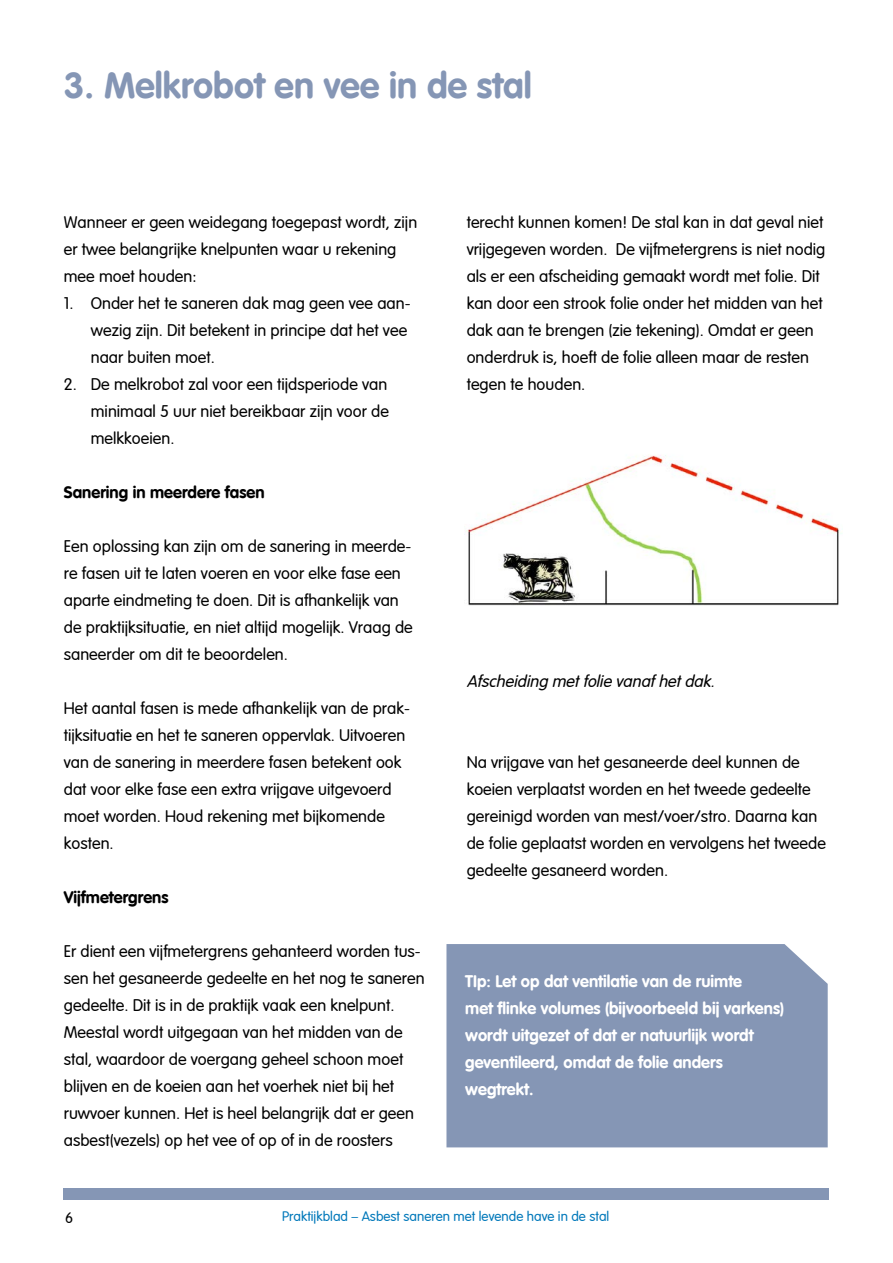
<style>
.page{position:relative;width:893px;height:1263px;background:#fff}
.page>*{position:absolute;margin:0;border:0;box-sizing:border-box;transform-origin:0 0}
.t1{font:36px "Corporate Rounded Bold SWFTE";color:#8596b5}
.t2{font:16.5px/27px "Corporate Rounded Regular SWFTE";color:#000}
.t3{font:16.5px/27px "Corporate Rounded Bold SWFTE";color:#fff}
.t4{font:16.5px "Corporate Rounded Bold SWFTE";color:#000}
.t5{font:16.5px "Corporate Rounded Oblique SWFTE";color:#000}
.t6{font:15px "Corporate Rounded Regular SWFTE";color:#000}
.t7{font:13.5px "Corporate Rounded Regular SWFTE";color:#0078ba}
</style>
<div class="page">
<div style="left:64px;top:1188px;width:765px;height:11px;background:#8596b5"></div>
<div style="left:446px;top:944px;width:382px;height:203px;background:#8596b5"></div>
<img style="left:464px;top:455px;width:378px;height:151px">
<h1 class="t1" style="left:64px;top:64px;width:470px">3. Melkrobot en vee in de stal</h1>
<p class="t2" style="left:64px;top:209px;width:355px">Wanneer er geen weidegang toegepast wordt, zijn er twee belangrijke knelpunten waar u rekening mee moet houden:</p>
<p class="t2" style="left:91px;top:290px;width:321px;text-indent:-27px">1. Onder het te saneren dak mag geen vee aan&shy;wezig zijn. Dit betekent in principe dat het vee naar buiten moet.</p>
<p class="t2" style="left:91px;top:370px;width:300px;text-align:justify;text-indent:-27px">2. De melkrobot zal voor een tijdsperiode van minimaal 5 uur niet bereikbaar zijn voor de melkkoeien.</p>
<p class="t4" style="left:64px;top:482px;width:202px">Sanering in meerdere fasen</p>
<p class="t2" style="left:64px;top:532px;width:351px">Een oplossing kan zijn om de sanering in meerde&shy;re fasen uit te laten voeren en voor elke fase een aparte eindmeting te doen. Dit is afhankelijk van de praktijksituatie, en niet altijd mogelijk. Vraag de saneerder om dit te beoordelen.</p>
<p class="t2" style="left:64px;top:694px;width:348px">Het aantal fasen is mede afhankelijk van de prak&shy;tijksituatie en het te saneren oppervlak. Uitvoeren van de sanering in meerdere fasen betekent ook dat voor elke fase een extra vrijgave uitgevoerd moet worden. Houd rekening met bijkomende kosten.</p>
<p class="t4" style="left:64px;top:887px;width:106px">Vijfmetergrens</p>
<p class="t2" style="left:64px;top:937px;width:362px">Er dient een vijfmetergrens gehanteerd worden tus&shy;sen het gesaneerde gedeelte en het nog te saneren gedeelte. Dit is in de praktijk vaak een knelpunt.<br>Meestal wordt uitgegaan van het midden van de stal, waardoor de voergang geheel schoon moet blijven en de koeien aan het voerhek niet bij het ruwvoer kunnen. Het is heel belangrijk dat er geen asbest(vezels) op het vee of op of in de roosters</p>
<p class="t2" style="left:467px;top:208px;width:360px">terecht kunnen komen! De stal kan in dat geval niet vrijgegeven worden. De vijfmetergrens is niet nodig als er een afscheiding gemaakt wordt met folie. Dit kan door een strook folie onder het midden van het dak aan te brengen (zie tekening). Omdat er geen onderdruk is, hoeft de folie alleen maar de resten tegen te houden.</p>
<p class="t5" style="left:467px;top:671px;width:249px">Afscheiding met folie vanaf het dak.</p>
<p class="t2" style="left:467px;top:748px;width:361px">Na vrijgave van het gesaneerde deel kunnen de koeien verplaatst worden en het tweede gedeelte gereinigd worden van mest/voer/stro. Daarna kan de folie geplaatst worden en vervolgens het tweede gedeelte gesaneerd worden.</p>
<p class="t3" style="left:465px;top:967px;width:320px">TIp: Let op dat ventilatie van de ruimte<br>met flinke volumes (bijvoorbeeld bij varkens) wordt uitgezet of dat er natuurlijk wordt geventileerd, omdat de folie anders wegtrekt.</p>
<p class="t6" style="left:65px;top:1209px;width:10px">6</p>
<p class="t7" style="left:282px;top:1209px;width:329px">Praktijkblad – Asbest saneren met levende have in de stal</p>
</div>
